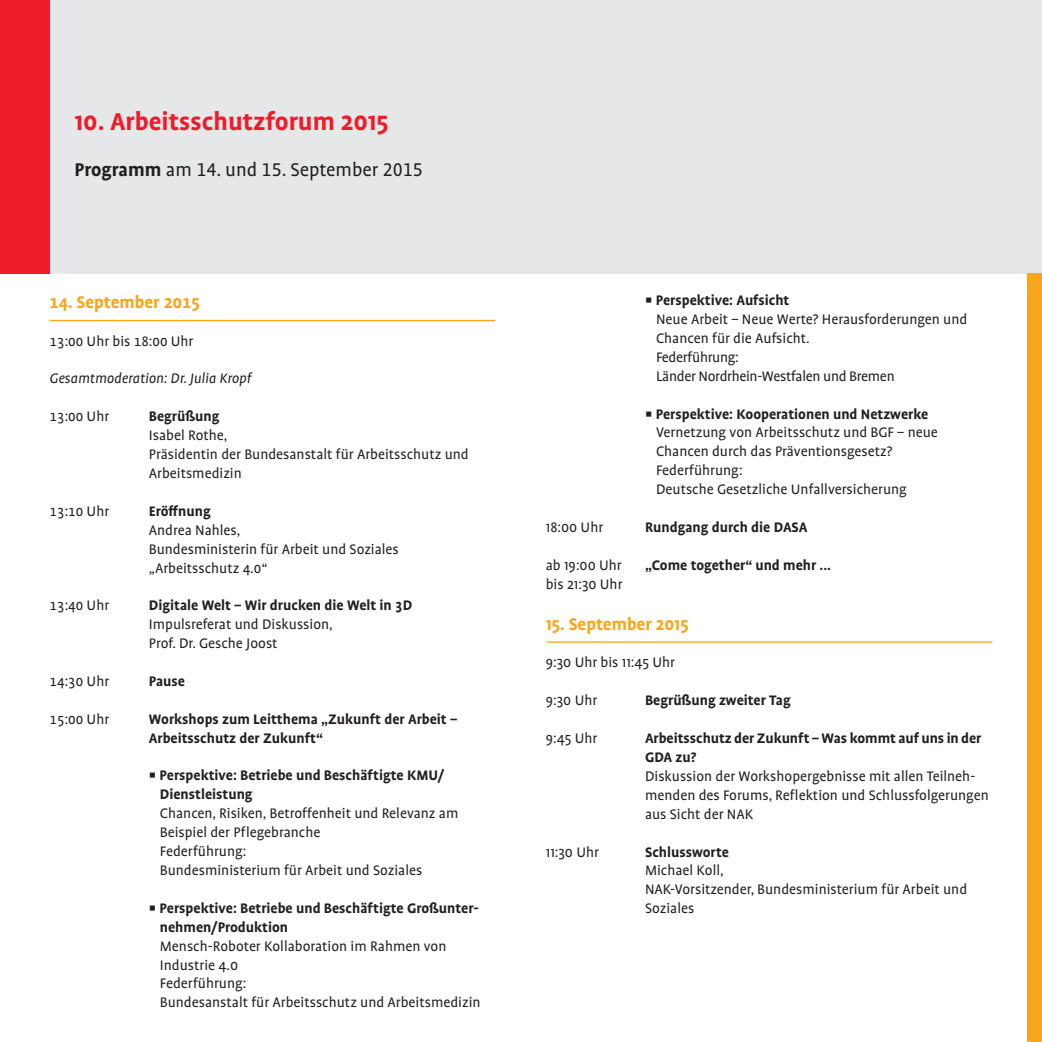
<style>
.page{position:relative;width:1042px;height:1042px;background:#fff}
.page>*{position:absolute;margin:0;border:0;box-sizing:border-box;transform-origin:0 0}
.t1{font:700 28px "Profile OT";color:#ee1c28}
.t2{font:21px "Profile OT";color:#231f20}
.t3{font:700 19.25px "Profile OT";color:#f9a51b}
.t4{font:15.75px/18.9px "Profile OT";color:#231f20}
.t5{font:700 15.75px/18.9px "Profile OT";color:#231f20}
.t6{font:italic 15.75px "Profile OT";color:#231f20}
.s1{font-weight:700}
</style>
<div class="page">
<div style="left:50px;top:0;width:992px;height:273px;background:#e6e7e9"></div>
<div style="left:1027px;top:273px;width:15px;height:769px;background:#f9a51b"></div>
<div style="left:0;top:0;width:50px;height:273px;background:#ee1c28"></div>
<hr style="left:50px;top:320px;width:445px;height:1px;background:#f9a51b">
<hr style="left:547px;top:641px;width:445px;height:2px;background:#f9a51b">
<p class="t1" style="left:74px;top:106px;width:316px">10. Arbeitsschutzforum 2015</p>
<p class="t2" style="left:74px;top:158px;width:350px"><span class="s1">Programm</span> am 14. und 15. September 2015</p>
<p class="t3" style="left:50px;top:292px;width:152px">14. September 2015</p>
<p class="t4" style="left:50px;top:332px;width:145px">13:00 Uhr bis 18:00 Uhr</p>
<p class="t6" style="left:50px;top:370px;width:203px">Gesamtmoderation: Dr. Julia Kropf</p>
<p class="t4" style="left:50px;top:408px;width:61px">13:00 Uhr</p>
<p class="t4" style="left:149px;top:408px;width:321px"><span class="s1">Begrüßung<br></span>Isabel Rothe,<br>Präsidentin der Bundesanstalt für Arbeitsschutz und<br>Arbeitsmedizin</p>
<p class="t4" style="left:50px;top:502px;width:61px">13:10 Uhr</p>
<p class="t4" style="left:149px;top:502px;width:251px"><span class="s1">Eröffnung<br></span>Andrea Nahles,<br>Bundesministerin für Arbeit und Soziales „Arbeitsschutz 4.0“</p>
<p class="t4" style="left:50px;top:597px;width:61px">13:40 Uhr</p>
<p class="t4" style="left:149px;top:597px;width:265px"><span class="s1">Digitale Welt – Wir drucken die Welt in 3D<br></span>Impulsreferat und Diskussion,<br>Prof. Dr. Gesche Joost</p>
<p class="t4" style="left:50px;top:672px;width:61px">14:30 Uhr</p>
<p class="t5" style="left:149px;top:672px;width:38px">Pause</p>
<p class="t4" style="left:50px;top:710px;width:61px">15:00 Uhr</p>
<p class="t5" style="left:149px;top:710px;width:310px">Workshops zum Leitthema „Zukunft der Arbeit –<br>Arbeitsschutz der Zukunft“</p>
<p class="t4" style="left:160px;top:767px;width:300px;text-indent:-11px"><span class="s1">▪ Perspektive: Betriebe und Beschäftigte KMU/ Dienstleistung<br></span>Chancen, Risiken, Betroffenheit und Relevanz am Beispiel der Pflegebranche<br>Federführung:<br>Bundesministerium für Arbeit und Soziales</p>
<p class="t4" style="left:160px;top:899px;width:322px;text-indent:-11px"><span class="s1">▪ Perspektive: Betriebe und Beschäftigte Großunter&shy;nehmen/Produktion<br></span>Mensch-Roboter Kollaboration im Rahmen von Industrie 4.0<br>Federführung:<br>Bundesanstalt für Arbeitsschutz und Arbeitsmedizin</p>
<p class="t4" style="left:656px;top:292px;width:313px;text-indent:-11px"><span class="s1">▪ Perspektive: Aufsicht<br></span>Neue Arbeit – Neue Werte? Herausforderungen und<br>Chancen für die Aufsicht.<br>Federführung:<br>Länder Nordrhein-Westfalen und Bremen</p>
<p class="t4" style="left:656px;top:405px;width:283px;text-indent:-11px"><span class="s1">▪ Perspektive: Kooperationen und Netzwerke </span>Vernetzung von Arbeitsschutz und BGF – neue Chancen durch das Präventionsgesetz?<br>Federführung:<br>Deutsche Gesetzliche Unfallversicherung</p>
<p class="t4" style="left:546px;top:518px;width:59px">18:00 Uhr</p>
<p class="t5" style="left:645px;top:518px;width:164px">Rundgang durch die DASA</p>
<p class="t4" style="left:546px;top:556px;width:77px">ab 19:00 Uhr</p>
<p class="t5" style="left:645px;top:556px;width:188px">„Come together“ und mehr ...</p>
<p class="t4" style="left:546px;top:575px;width:78px">bis 21:30 Uhr</p>
<p class="t3" style="left:546px;top:613px;width:144px">15. September 2015</p>
<p class="t4" style="left:546px;top:654px;width:131px">9:30 Uhr bis 11:45 Uhr</p>
<p class="t4" style="left:546px;top:692px;width:53px">9:30 Uhr</p>
<p class="t5" style="left:645px;top:692px;width:147px">Begrüßung zweiter Tag</p>
<p class="t4" style="left:546px;top:729px;width:53px">9:45 Uhr</p>
<p class="t4" style="left:645px;top:729px;width:345px"><span class="s1">Arbeitsschutz der Zukunft – Was kommt auf uns in der GDA zu?<br></span>Diskussion der Workshopergebnisse mit allen Teilneh&shy;menden des Forums, Reflektion und Schlussfolgerungen aus Sicht der NAK</p>
<p class="t4" style="left:546px;top:843px;width:55px">11:30 Uhr</p>
<p class="t4" style="left:645px;top:843px;width:324px"><span class="s1">Schlussworte<br></span>Michael Koll,<br>NAK-Vorsitzender, Bundesministerium für Arbeit und<br>Soziales</p>
</div>
